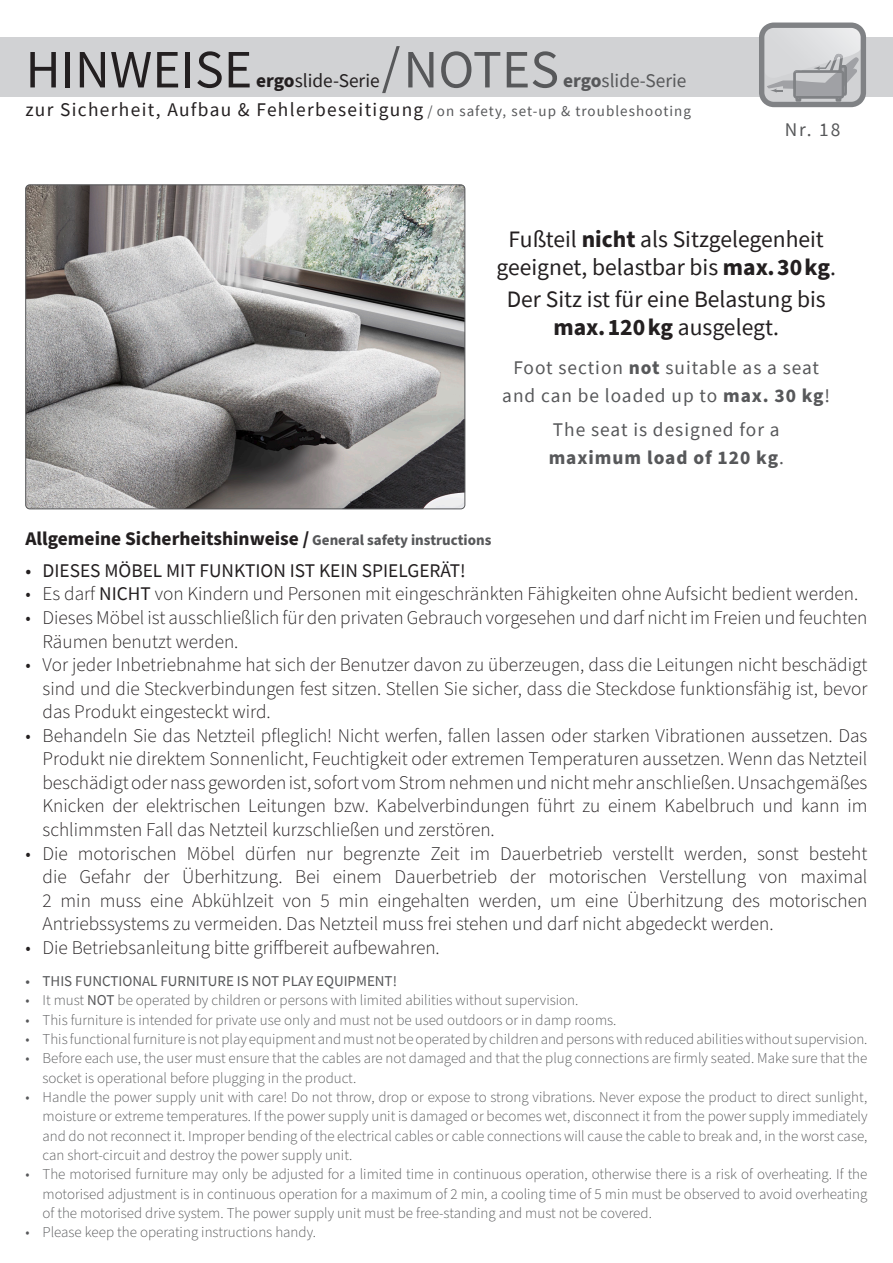
<style>
.page{position:relative;width:893px;height:1263px;background:#fff}
.page>*{position:absolute;margin:0;border:0;box-sizing:border-box;transform-origin:0 0}
.t1{font:54px "Source Sans Pro";color:#231f20}
.t2{font:54px "Source Sans Pro";color:#57585a}
.t3{font:23.55px/27.9px "Source Sans Pro";color:#231f20;text-align:center}
.t4{font:300 19.35px/23.5px "Source Sans Pro";color:#231f20;text-align:justify}
.t5{font:19.35px/27.9px "Source Sans Pro";letter-spacing:.05em;color:#57585a;text-align:center}
.t6{font:19.35px/28.3px "Source Sans Pro";letter-spacing:.07em;color:#231f20;text-align:right}
.t7{font:19.35px "Source Sans Pro";color:#231f20}
.t8{font:700 19.35px "Source Sans Pro";color:#231f20}
.t9{font:300 15px/19.4px "Source Sans Pro";color:#57585a;text-align:justify}
.t10{font:15px "Source Sans Pro";color:#57585a}
.s1{font-weight:700;color:#57585a}
.s2{color:#57585a}
.s3{font-size:15px;color:#57585a}
.s4{font-weight:700}
.s5{font-weight:400}
</style>
<div class="page">
<div style="left:0;top:38px;width:893px;height:59px;background:#d1d2d4"></div>
<svg style="left:759px;top:23px;width:107px;height:84px"></svg>
<img style="left:26px;top:185px;width:439px;height:324px">
<div style="left:26px;top:185px;width:439px;height:324px;border:1px solid #57585a;border-radius:4px"></div>
<h1 class="t2" style="left:382px;top:35px;width:179px">/NOTES</h1>
<h1 class="t1" style="left:26px;top:35px;width:228px">HINWEISE</h1>
<p class="t6" style="left:26px;top:67px;width:667px"><span class="s1">ergo</span><span class="s2">slide-Serie<br></span>zur Sicherheit, Aufbau &amp; Fehlerbeseitigung <span class="s3">/ on safety, set-up &amp; troubleshooting</span></p>
<p class="t7" style="left:256px;top:69px;width:125px"><span class="s4">ergo</span>slide-Serie</p>
<p class="t5" style="left:785px;top:116px;width:57px">Nr. 18</p>
<p class="t3" style="left:497px;top:225px;width:341px">Fußteil <span class="s4">nicht</span> als Sitzgelegenheit geeignet, belastbar bis <span class="s4">max. 30 kg</span>.</p>
<p class="t3" style="left:507px;top:286px;width:320px">Der Sitz ist für eine Belastung bis <span class="s4">max. 120 kg</span> ausgelegt.</p>
<p class="t5" style="left:502px;top:353px;width:329px">Foot section <span class="s4">not</span> suitable as a seat and can be loaded up to <span class="s4">max. 30 kg</span>!</p>
<p class="t5" style="left:549px;top:416px;width:237px;text-align:left">The seat is designed for a <span class="s4">maximum load of 120 kg</span>.</p>
<p class="t8" style="left:26px;top:525px;width:467px">Allgemeine Sicherheitshinweise / <span class="s3">General safety instructions</span></p>
<p class="t7" style="left:26px;top:558px;width:442px">• DIESES MÖBEL MIT FUNKTION IST KEIN SPIELGERÄT!</p>
<p class="t4" style="left:26px;top:583px;width:834px">• Es darf <span class="s5">NICHT</span> von Kindern und Personen mit eingeschränkten Fähigkeiten ohne Aufsicht bedient werden.</p>
<p class="t4" style="left:43px;top:606px;width:826px;text-indent:-17px">• Dieses Möbel ist ausschließlich für den privaten Gebrauch vorgesehen und darf nicht im Freien und feuchten<br>Räumen benutzt werden.</p>
<p class="t4" style="left:43px;top:653px;width:826px;text-indent:-17px">• Vor jeder Inbetriebnahme hat sich der Benutzer davon zu überzeugen, dass die Leitungen nicht beschädigt sind und die Steckverbindungen fest sitzen. Stellen Sie sicher, dass die Steckdose funktionsfähig ist, bevor das Produkt eingesteckt wird.</p>
<p class="t4" style="left:43px;top:724px;width:826px;text-indent:-17px">• Behandeln Sie das Netzteil pfleglich! Nicht werfen, fallen lassen oder starken Vibrationen aussetzen. Das Produkt nie direktem Sonnenlicht, Feuchtigkeit oder extremen Temperaturen aussetzen. Wenn das Netzteil beschädigt oder nass geworden ist, sofort vom Strom nehmen und nicht mehr anschließen. Unsachgemäßes Knicken der elektrischen Leitungen bzw. Kabelverbindungen führt zu einem Kabelbruch und kann im schlimmsten Fall das Netzteil kurzschließen und zerstören.</p>
<p class="t4" style="left:43px;top:842px;width:826px;text-indent:-17px">• Die motorischen Möbel dürfen nur begrenzte Zeit im Dauerbetrieb verstellt werden, sonst besteht die Gefahr der Überhitzung. Bei einem Dauerbetrieb der motorischen Verstellung von maximal 2 min muss eine Abkühlzeit von 5 min eingehalten werden, um eine Überhitzung des motorischen Antriebssystems zu vermeiden. Das Netzteil muss frei stehen und darf nicht abgedeckt werden.</p>
<p class="t4" style="left:26px;top:936px;width:416px">• Die Betriebsanleitung bitte griffbereit aufbewahren.</p>
<p class="t10" style="left:26px;top:971px;width:373px">• THIS FUNCTIONAL FURNITURE IS NOT PLAY EQUIPMENT!</p>
<p class="t9" style="left:26px;top:991px;width:554px">• It must <span class="s5">NOT</span> be operated by children or persons with limited abilities without supervision.</p>
<p class="t9" style="left:26px;top:1010px;width:592px">• This furniture is intended for private use only and must not be used outdoors or in damp rooms.</p>
<p class="t9" style="left:26px;top:1030px;width:843px">• This functional furniture is not play equipment and must not be operated by children and persons with reduced abilities without supervision.</p>
<p class="t9" style="left:43px;top:1049px;width:826px;text-indent:-17px">• Before each use, the user must ensure that the cables are not damaged and that the plug connections are firmly seated. Make sure that the socket is operational before plugging in the product.</p>
<p class="t9" style="left:43px;top:1088px;width:826px;text-indent:-17px">• Handle the power supply unit with care! Do not throw, drop or expose to strong vibrations. Never expose the product to direct sunlight, moisture or extreme temperatures. If the power supply unit is damaged or becomes wet, disconnect it from the power supply immediately and do not reconnect it. Improper bending of the electrical cables or cable connections will cause the cable to break and, in the worst case, can short-circuit and destroy the power supply unit.</p>
<p class="t9" style="left:43px;top:1165px;width:826px;text-indent:-17px">• The motorised furniture may only be adjusted for a limited time in continuous operation, otherwise there is a risk of overheating. If the motorised adjustment is in continuous operation for a maximum of 2 min, a cooling time of 5 min must be observed to avoid overheating of the motorised drive system. The power supply unit must be free-standing and must not be covered.</p>
<p class="t9" style="left:26px;top:1223px;width:292px">• Please keep the operating instructions handy.</p>
</div>
